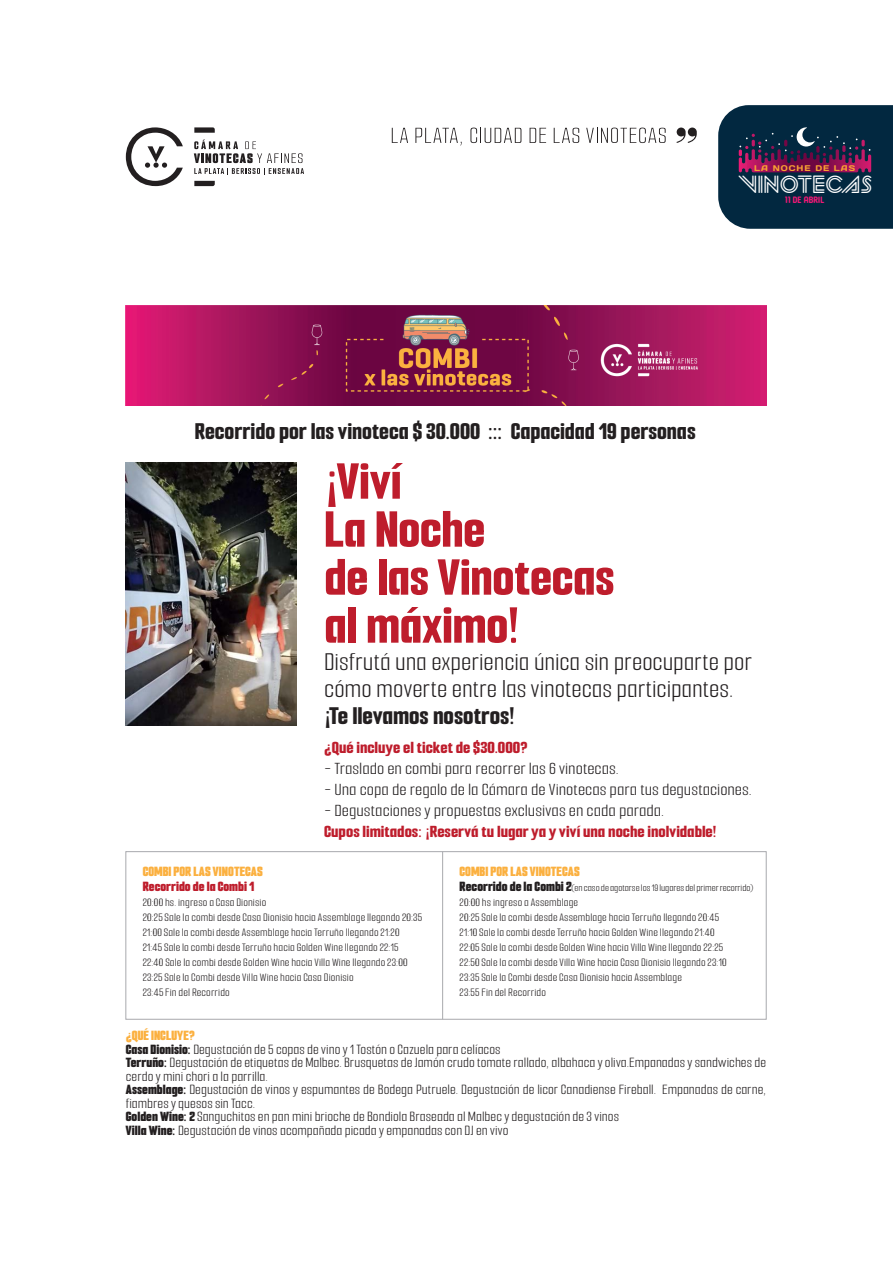
<style>
.page{position:relative;width:893px;height:1263px;background:#fff}
.page>*{position:absolute;margin:0;border:0;box-sizing:border-box;transform-origin:0 0}
.t1{font:800 57px/48px "Smooch Sans";letter-spacing:-.005em;color:#be1d2c}
.t2{font:27px/27px "Smooch Sans";color:#231f20}
.t3{font:800 27px "Smooch Sans";color:#231f20}
.t4{font:800 25.5px "Smooch Sans";color:#231f20}
.t5{font:25.35px "Ankh Sanctuary";letter-spacing:-.02em;color:#fff}
.t6{font:18px "Smooch Sans";color:#231f20;scale:1.04 1}
.t7{font:800 18px "Smooch Sans";color:#be1d2c;scale:1.04 1}
.t8{font:15px/13.5px "Smooch Sans";color:#231f20}
.t9{font:900 15px "Smooch Sans";letter-spacing:.005em;color:#fbb03f}
.t10{font:900 15px "Smooch Sans";color:#be1d2c}
.t11{font:12px/15px "Smooch Sans";letter-spacing:.01em;color:#231f20}
.t12{font:10.5px "Smooch Sans";letter-spacing:-.005em;color:#231f20}
.t13{font:700 9.15px "Budokan Rounded";color:#ec1975}
.t14{font:8.25px "Days One";letter-spacing:.115em;color:#f9a332}
.s1{font-weight:900;font-size:15px}
.s2{font-weight:900;color:#fbb03f}
.s3{font-weight:900}
</style>
<div class="page">
<svg style="left:392px;top:128px;width:16px;height:15px"></svg>
<svg style="left:415px;top:128px;width:47px;height:17px"></svg>
<svg style="left:470px;top:128px;width:51px;height:15px"></svg>
<svg style="left:530px;top:128px;width:16px;height:15px"></svg>
<svg style="left:554px;top:128px;width:25px;height:15px"></svg>
<svg style="left:586px;top:128px;width:80px;height:15px"></svg>
<svg style="left:677px;top:128px;width:20px;height:15px"></svg>
<svg style="left:194px;top:139px;width:110px;height:36px"></svg>
<svg style="left:194px;top:127px;width:21px;height:6px"></svg>
<svg style="left:194px;top:181px;width:21px;height:5px"></svg>
<svg style="left:126px;top:127px;width:57px;height:59px"></svg>
<svg style="left:718px;top:105px;width:175px;height:124px;background:#1a2e49"></svg>
<img style="left:126px;top:306px;width:640px;height:100px">
<img style="left:126px;top:463px;width:171px;height:262px">
<div style="left:125px;top:851px;width:642px;height:169px;border:1px solid #a8a9ad"></div>
<hr style="left:442px;top:852px;width:1px;height:167px;background:#a8a9ad">
<p class="t14" style="left:754px;top:162px;width:102px">LA NOCHE DE LAS</p>
<p class="t13" style="left:785px;top:195px;width:41px">11 DE ABRIL</p>
<h3 class="t5" style="left:739px;top:174px;width:135px">VINOTECAS</h3>
<h3 class="t4" style="left:195px;top:414px;width:502px">Recorrido por las vinoteca $ 30.000 ::: Capacidad 19 personas</h3>
<h1 class="t1" style="left:324px;top:454px;width:292px">¡Viví<br>La Noche<br>de las Vinotecas al máximo!</h1>
<h2 class="t2" style="left:324px;top:647px;width:429px">Disfrutá una experiencia única sin preocuparte por cómo moverte entre las vinotecas participantes.</h2>
<h2 class="t3" style="left:324px;top:697px;width:193px">¡Te llevamos nosotros!</h2>
<h3 class="t7" style="left:324px;top:735px;width:197px">¿Qué incluye el ticket de $30.000?</h3>
<h3 class="t6" style="left:324px;top:757px;width:285px">- Traslado en combi para recorrer las 6 vinotecas.</h3>
<h3 class="t6" style="left:324px;top:778px;width:413px">- Una copa de regalo de la Cámara de Vinotecas para tus degustaciones.</h3>
<h3 class="t6" style="left:324px;top:799px;width:328px">- Degustaciones y propuestas exclusivas en cada parada.</h3>
<h3 class="t7" style="left:324px;top:819px;width:379px">Cupos limitados: ¡Reservá tu lugar ya y viví una noche inolvidable!</h3>
<p class="t9" style="left:143px;top:860px;width:122px">COMBI POR LAS VINOTECAS</p>
<p class="t10" style="left:143px;top:875px;width:113px">Recorrido de la Combi 1</p>
<p class="t11" style="left:143px;top:894px;width:281px">20:00 hs. ingreso a Casa Dionisio<br>20:25 Sale la combi desde Casa Dionisio hacia Assemblage llegando 20:35<br>21:00 Sale la combi desde Assemblage hacia Terruño llegando 21:20<br>21:45 Sale la combi desde Terruño hacia Golden Wine llegando 22:15<br>22:40 Sale la combi desde Golden Wine hacia Villa Wine llegando 23:00<br>23:25 Sale la Combi desde Villa Wine hacia Casa Dionisio<br>23:45 Fin del Recorrido</p>
<p class="t9" style="left:460px;top:860px;width:122px">COMBI POR LAS VINOTECAS</p>
<p class="t12" style="left:460px;top:881px;width:295px"><span class="s1">Recorrido de la Combi 2</span>(en caso de agotarse los 19 lugares del primer recorrido)</p>
<p class="t11" style="left:460px;top:894px;width:268px">20:00 hs ingreso a Assemblage<br>20:25 Sale la combi desde Assemblage hacia Terruño llegando 20:45<br>21:10 Sale la combi desde Terruño hacia Golden Wine llegando 21:40<br>22:05 Sale la combi desde Golden Wine hacia Villa Wine llegando 22:25<br>22:50 Sale la combi desde Villa Wine hacia Casa Dionisio llegando 23:10<br>23:35 Sale la Combi desde Casa Dionisio hacia Assemblage<br>23:55 Fin del Recorrido</p>
<p class="t8" style="left:126px;top:1028px;width:642px"><span class="s2">¿QUÉ INCLUYE?<br></span><span class="s3">Casa Dionisio:</span> Degustación de 5 copas de vino y 1 Tostón o Cazuela para celíacos<br><span class="s3">Terruño:</span> Degustación de etiquetas de Malbec. Brusquetas de Jamón crudo tomate rallado, albahaca y oliva.Empanadas y sandwiches de cerdo y mini chori a la parrilla.<br><span class="s3">Assemblage:</span> Degustación de vinos y espumantes de Bodega Putruele. Degustación de licor Canadiense Fireball. Empanadas de carne, fiambres y quesos sin Tacc.<br><span class="s3">Golden Wine: 2</span> Sanguchitos en pan mini brioche de Bondiola Braseada al Malbec y degustación de 3 vinos<br><span class="s3">Villa Wine:</span> Degustación de vinos acompañada picada y empanadas con DJ en vivo</p>
</div>
